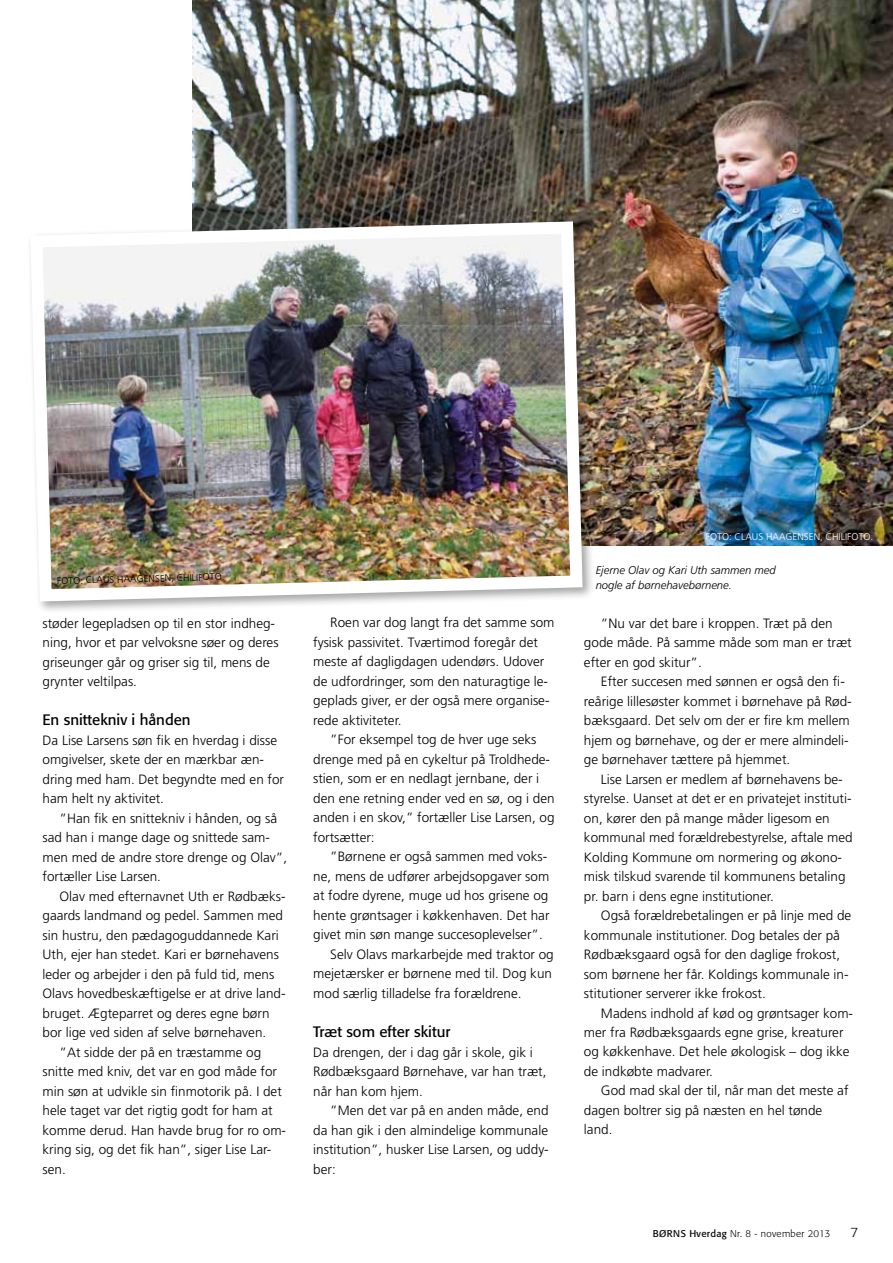
<style>
.page{position:relative;width:893px;height:1263px;background:#fff}
.page>*{position:absolute;margin:0;border:0;box-sizing:border-box;transform-origin:0 0}
.t1{font:15px "Formata";color:#000}
.t2{font:300 13.5px/19.5px "Frutiger";color:#000}
.t3{font:300 13.5px "Formata";color:#000}
.t4{font:italic 300 11.25px/14.2px "Frutiger";color:#000}
.t5{font:300 9.75px "Frutiger";color:#000}
.t6{font:300 9.75px "Frutiger";color:#fff}
.t7{font:300 9.75px "Formata";letter-spacing:.03em;color:#000}
.s1{font-weight:400}
</style>
<div class="page">
<img style="left:193px;top:0;width:700px;height:545px">
<div style="left:27px;top:218px;width:568px;height:396px;background:#000;opacity:.35"></div>
<img style="left:27px;top:215px;width:562px;height:393px">
<p class="t5" style="left:57px;top:576px;width:169px;rotate:-2deg">Fot o: Claus Haagensen, Chilifot o.</p>
<p class="t2" style="left:43px;top:613px;width:238px">støder legepladsen op til en stor indheg&shy;ning, hvor et par velvoksne søer og deres griseunger går og griser sig til, mens de grynter veltilpas.</p>
<p class="t1" style="left:43px;top:711px;width:150px">En snittekniv i hånden</p>
<p class="t2" style="left:43px;top:730px;width:243px">Da Lise Larsens søn fik en hverdag i disse omgivelser, skete der en mærkbar æn&shy;dring med ham. Det begyndte med en for ham helt ny aktivitet.</p>
<p class="t2" style="left:43px;top:808px;width:246px;text-indent:17px">”Han fik en snittekniv i hånden, og så sad han i mange dage og snittede sam&shy;men med de andre store drenge og Olav”, fortæller Lise Larsen.</p>
<p class="t2" style="left:60px;top:886px;width:228px">Olav med efternavnet Uth er Rødbæks-</p>
<p class="t2" style="left:43px;top:906px;width:242px">gaards landmand og pedel. Sammen med</p>
<p class="t2" style="left:43px;top:925px;width:238px">sin hustru, den pædagoguddannede Kari</p>
<p class="t2" style="left:43px;top:945px;width:238px">Uth, ejer han stedet. Kari er børnehavens</p>
<p class="t2" style="left:43px;top:964px;width:233px">leder og arbejder i den på fuld tid, mens</p>
<p class="t2" style="left:43px;top:984px;width:244px">Olavs hovedbeskæftigelse er at drive land-</p>
<p class="t2" style="left:43px;top:1003px;width:229px">bruget. Ægteparret og deres egne børn</p>
<p class="t2" style="left:43px;top:1022px;width:225px">bor lige ved siden af selve børnehaven.</p>
<p class="t2" style="left:60px;top:1042px;width:203px">”At sidde der på en træstamme og</p>
<p class="t2" style="left:43px;top:1061px;width:236px">snitte med kniv, det var en god måde for</p>
<p class="t2" style="left:43px;top:1081px;width:241px">min søn at udvikle sin finmotorik på. I det</p>
<p class="t2" style="left:43px;top:1100px;width:232px">hele taget var det rigtig godt for ham at</p>
<p class="t2" style="left:43px;top:1120px;width:245px">komme derud. Han havde brug for ro om-</p>
<p class="t2" style="left:43px;top:1139px;width:230px">kring sig, og det fik han”, siger Lise Lar-</p>
<p class="t2" style="left:43px;top:1159px;width:25px">sen.</p>
<p class="t2" style="left:313px;top:613px;width:243px;text-indent:17px">Roen var dog langt fra det samme som fysisk passivitet. Tværtimod foregår det meste af dagligdagen udendørs. Udover de udfordringer, som den naturagtige le&shy;geplads giver, er der også mere organise&shy;rede aktiviteter.</p>
<p class="t2" style="left:313px;top:730px;width:243px;text-indent:17px">”For eksempel tog de hver uge seks drenge med på en cykeltur på Troldhede&shy;stien, som er en nedlagt jernbane, der i den ene retning ender ved en sø, og i den anden i en skov,” fortæller Lise Larsen, og fortsætter:</p>
<p class="t2" style="left:330px;top:847px;width:219px">”Børnene er også sammen med voks-</p>
<p class="t2" style="left:313px;top:866px;width:238px">ne, mens de udfører arbejdsopgaver som</p>
<p class="t2" style="left:313px;top:886px;width:237px">at fodre dyrene, muge ud hos grisene og</p>
<p class="t2" style="left:313px;top:905px;width:238px">hente grøntsager i køkkenhaven. Det har</p>
<p class="t2" style="left:313px;top:925px;width:231px">givet min søn mange succesoplevelser”.</p>
<p class="t2" style="left:330px;top:944px;width:225px">Selv Olavs markarbejde med traktor og</p>
<p class="t2" style="left:313px;top:964px;width:240px">mejetærsker er børnene med til. Dog kun</p>
<p class="t2" style="left:313px;top:983px;width:210px">mod særlig tilladelse fra forældrene.</p>
<p class="t1" style="left:313px;top:1023px;width:139px">Træt som efter skitur</p>
<p class="t2" style="left:313px;top:1042px;width:235px">Da drengen, der i dag går i skole, gik i<br>Rødbæksgaard Børnehave, var han træt, når han kom hjem.</p>
<p class="t2" style="left:313px;top:1101px;width:237px;text-align:justify;text-indent:17px">”Men det var på en anden måde, end da han gik i den almindelige kommunale institution”, husker Lise Larsen, og uddy&shy;ber:</p>
<p class="t6" style="left:706px;top:531px;width:169px">Foto: Claus Haagensen, Ch ilifoto.</p>
<p class="t4" style="left:596px;top:563px;width:182px">Ejerne Olav og Kari Uth sammen med nogle af børnehavebørnene.</p>
<p class="t2" style="left:584px;top:613px;width:269px;text-indent:17px">”Nu var det bare i kroppen. Træt på den gode måde. På samme måde som man er træt efter en god skitur”.</p>
<p class="t2" style="left:584px;top:672px;width:269px;text-indent:17px">Efter succesen med sønnen er også den fi&shy;reårige lillesøster kommet i børnehave på Rød&shy;bæksgaard. Det selv om der er fire km mellem hjem og børnehave, og der er mere almindeli&shy;ge børnehaver tættere på hjemmet.</p>
<p class="t2" style="left:584px;top:769px;width:270px;text-indent:17px">Lise Larsen er medlem af børnehavens be&shy;styrelse. Uanset at det er en privatejet instituti&shy;on, kører den på mange måder ligesom en kommunal med forældrebestyrelse, aftale med Kolding Kommune om normering og økono&shy;misk tilskud svarende til kommunens betaling pr. barn i dens egne institutioner.</p>
<p class="t2" style="left:584px;top:905px;width:269px;text-indent:17px">Også forældrebetalingen er på linje med de kommunale institutioner. Dog betales der på Rødbæksgaard også for den daglige frokost, som børnene her får. Koldings kommunale in&shy;stitutioner serverer ikke frokost.</p>
<p class="t2" style="left:584px;top:1003px;width:271px;text-indent:17px">Madens indhold af kød og grøntsager kom&shy;mer fra Rødbæksgaards egne grise, kreaturer og køkkenhave. Det hele økologisk – dog ikke de indkøbte madvarer.</p>
<p class="t2" style="left:584px;top:1081px;width:266px;text-indent:17px">God mad skal der til, når man det meste af dagen boltrer sig på næsten en hel tønde land.</p>
<p class="t7" style="left:653px;top:1228px;width:179px"><span class="s1">BØRNS Hverdag</span> Nr. 8 - november 2013</p>
<p class="t3" style="left:850px;top:1225px;width:9px">7</p>
</div>
